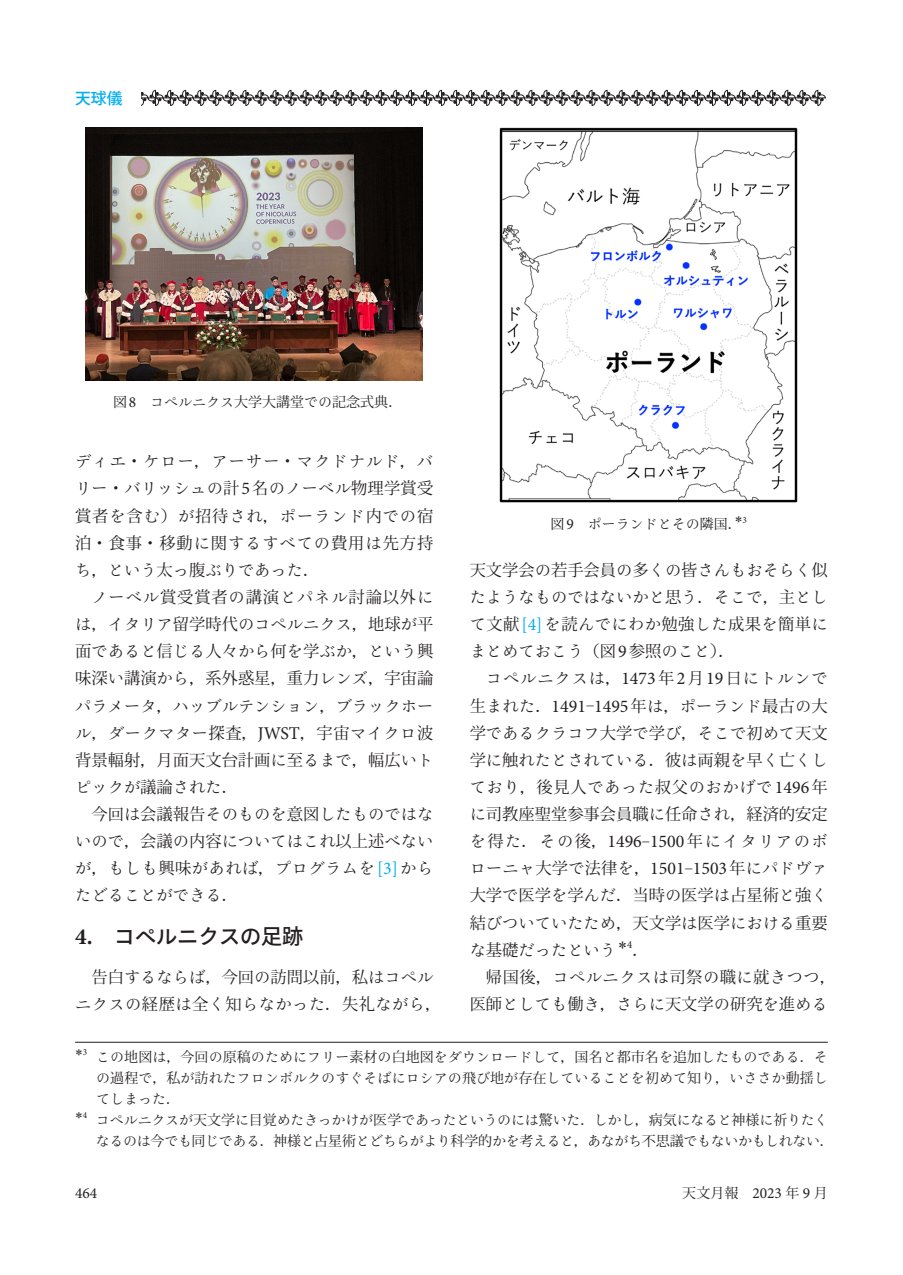
<style>
.page{position:relative;width:903px;height:1275px;background:#fff}
.page>*{position:absolute;margin:0;border:0;box-sizing:border-box;transform-origin:0 0}
.t1{font:500 21px "Ryo Gothic Plus N";color:#231f20}
.t2{font:16.28px/27.1px "Ryo Text Plus N";color:#231f20;text-align:justify}
.t3{font:16.28px "Koz Min Pr 6 N";color:#231f20}
.t4{font:16.28px/27.1px "Ryo Text Plus N";letter-spacing:.03em;color:#231f20}
.t5{font:16.28px/27.1px "Ryo Text Plus N";letter-spacing:.05em;color:#231f20}
.t6{font:16.28px "Ryo Text Plus N";letter-spacing:.025em;color:#231f20}
.t7{font:16.28px "Ryo Text Plus N";letter-spacing:.055em;color:#231f20}
.t8{font:500 15.75px "Koz Go Pr 6 N";color:#00aeef}
.t9{font:15.4px "Times New Roman";color:#231f20}
.t10{font:15.4px "Minion Pro";color:#231f20}
.t11{font:14px/21px "Ryo Text Plus N";letter-spacing:-.01em;color:#231f20;text-align:justify}
.t12{font:14px "Koz Min Pr 6 N";color:#231f20}
.s1{font-family:"Minion Pro";font-size:15.4px}
.s2{font-family:"Ryo Text Plus N"}
.s3{font-family:"Koz Min Pr 6 N"}
.s4{font-family:"Minion Pro";font-size:17.85px}
.s5{font-family:"Minion Pro";font-size:17.85px;color:#00aeef}
.s6{font-family:"Minion Pro";font-weight:700;font-size:23.1px}
.s7{font-family:"Koz Go Pr 6 N"}
.s8{font-family:"Times New Roman";font-size:15.4px}
.s9{font-family:"Times New Roman";font-size:17.85px}
</style>
<div class="page">
<img style="left:500px;top:127px;width:297px;height:376px">
<img style="left:86px;top:127px;width:337px;height:254px">
<hr style="left:75px;top:1042px;width:753px;height:1px;background:#231f20">
<svg style="left:141px;top:90px;width:685px;height:16px"></svg>
<p class="t8" style="left:75px;top:89px;width:65px">天球儀　</p>
<p class="t12" style="left:113px;top:394px;width:291px">図<span class="s1">8</span> <span class="s2">コペルニクス</span>大学大講堂<span class="s2">での</span>記念式典．</p>
<p class="t2" style="left:75px;top:448px;width:360px">ディエ<span class="s3">・</span>ケロー<span class="s3">，</span>アーサー<span class="s3">・</span>マクドナルド<span class="s3">，</span>バリー<span class="s3">・</span>バリッシュの<span class="s3">計</span><span class="s4">5</span><span class="s3">名</span>のノーベル<span class="s3">物理学賞受賞者</span>を<span class="s3">含</span>む<span class="s3">）</span>が<span class="s3">招待</span>され<span class="s3">，</span>ポーランド<span class="s3">内</span>での<span class="s3">宿</span></p>
<p class="t3" style="left:75px;top:534px;width:360px">泊・食事・移動<span class="s2">に</span>関<span class="s2">するすべての</span>費用<span class="s2">は</span>先方持</p>
<p class="t2" style="left:75px;top:556px;width:246px">ち<span class="s3">，</span>という<span class="s3">太</span>っ<span class="s3">腹</span>ぶりであった<span class="s3">．</span></p>
<p class="t7" style="left:91px;top:587px;width:343px">ノーベル<span class="s3">賞受賞者</span>の<span class="s3">講演</span>とパネル<span class="s3">討論以外</span>に</p>
<p class="t2" style="left:75px;top:611px;width:360px">は<span class="s3">，</span>イタリア<span class="s3">留学時代</span>のコペルニクス<span class="s3">，地球</span>が<span class="s3">平</span></p>
<p class="t2" style="left:75px;top:638px;width:360px"><span class="s3">面</span>であると<span class="s3">信</span>じる<span class="s3">人々</span>から<span class="s3">何</span>を<span class="s3">学</span>ぶか<span class="s3">，</span>という<span class="s3">興</span></p>
<p class="t3" style="left:75px;top:669px;width:360px">味深<span class="s2">い</span>講演<span class="s2">から</span>，系外惑星，重力<span class="s2">レンズ</span>，宇宙論</p>
<p class="t2" style="left:75px;top:692px;width:360px">パラメータ<span class="s3">，</span>ハッブルテンション<span class="s3">，</span>ブラックホール<span class="s3">，</span>ダークマター<span class="s3">探査，</span><span class="s4">JWST</span><span class="s3">，宇宙</span>マイクロ<span class="s3">波</span></p>
<p class="t3" style="left:75px;top:751px;width:360px">背景輻射，月面天文台計画<span class="s2">に</span>至<span class="s2">るまで</span>，幅広<span class="s2">いト</span></p>
<p class="t2" style="left:75px;top:773px;width:164px">ピックが<span class="s3">議論</span>された<span class="s3">．</span></p>
<p class="t2" style="left:91px;top:801px;width:343px"><span class="s3">今回</span>は<span class="s3">会議報告</span>そのものを<span class="s3">意図</span>したものではな</p>
<p class="t2" style="left:75px;top:828px;width:360px">いので<span class="s3">，会議</span>の<span class="s3">内容</span>についてはこれ<span class="s3">以上述</span>べない</p>
<p class="t4" style="left:75px;top:855px;width:360px">が<span class="s3">，</span>もしも<span class="s3">興味</span>があれば<span class="s3">，</span>プログラムを<span class="s5">[3]</span>から</p>
<p class="t2" style="left:75px;top:882px;width:164px">たどることができる<span class="s3">．</span></p>
<p class="t1" style="left:75px;top:923px;width:230px"><span class="s6">4.</span> コペルニクスの<span class="s7">足跡</span></p>
<p class="t3" style="left:91px;top:968px;width:343px">告白<span class="s2">するならば</span>，今回<span class="s2">の</span>訪問以前，私<span class="s2">はコペル</span></p>
<p class="t6" style="left:75px;top:994px;width:368px">ニクスの<span class="s3">経歴</span>は<span class="s3">全</span>く<span class="s3">知</span>らなかった<span class="s3">．失礼</span>ながら<span class="s3">，</span></p>
<p class="t11" style="left:551px;top:513px;width:198px"><span class="s3">図</span><span class="s1">9</span> ポーランドとその<span class="s3">隣国．</span><span class="s8">*</span><sup>3</sup></p>
<p class="t3" style="left:470px;top:561px;width:360px">天文学会<span class="s2">の</span>若手会員<span class="s2">の</span>多<span class="s2">くの</span>皆<span class="s2">さんもおそらく</span>似</p>
<p class="t2" style="left:470px;top:584px;width:360px">たようなものではないかと<span class="s3">思</span>う<span class="s3">．</span>そこで<span class="s3">，主</span>として<span class="s3">文献</span><span class="s5">[4]</span>を<span class="s3">読</span>んでにわか<span class="s3">勉強</span>した<span class="s3">成果</span>を<span class="s3">簡単</span>にまとめておこう<span class="s3">（図</span><span class="s4">9</span><span class="s3">参照</span>のこと<span class="s3">）．</span></p>
<p class="t2" style="left:470px;top:665px;width:360px;text-indent:16px">コペルニクスは<span class="s3">，</span><span class="s4">1473</span><span class="s3">年</span><span class="s4">2</span><span class="s3">月</span><span class="s4">19</span><span class="s3">日</span>にトルンで<span class="s3">生</span>まれた<span class="s3">．</span><span class="s4">1491</span><span class="s3">‒</span><span class="s4">1495</span><span class="s3">年</span>は<span class="s3">，</span>ポーランド<span class="s3">最古</span>の<span class="s3">大学</span>であるクラコフ<span class="s3">大学</span>で<span class="s3">学</span>び<span class="s3">，</span>そこで<span class="s3">初</span>めて<span class="s3">天文学</span>に<span class="s3">触</span>れたとされている<span class="s3">．彼</span>は<span class="s3">両親</span>を<span class="s3">早</span>く<span class="s3">亡</span>くしており<span class="s3">，後見人</span>であった<span class="s3">叔父</span>のおかげで<span class="s4">1496</span><span class="s3">年</span></p>
<p class="t3" style="left:470px;top:805px;width:360px"><span class="s2">に</span>司教座聖堂参事会員職<span class="s2">に</span>任命<span class="s2">され</span>，経済的安定</p>
<p class="t5" style="left:470px;top:828px;width:360px">を<span class="s3">得</span>た<span class="s3">．</span>その<span class="s3">後，</span><span class="s4">1496</span><span class="s3">‒</span><span class="s4">1500</span><span class="s3">年</span>にイタリアのボローニャ<span class="s3">大学</span>で<span class="s3">法律</span>を<span class="s3">，</span><span class="s4">1501</span><span class="s3">‒</span><span class="s4">1503</span><span class="s3">年</span>にパドヴァ</p>
<p class="t3" style="left:470px;top:886px;width:360px">大学<span class="s2">で</span>医学<span class="s2">を</span>学<span class="s2">んだ</span>．当時<span class="s2">の</span>医学<span class="s2">は</span>占星術<span class="s2">と</span>強<span class="s2">く</span></p>
<p class="t2" style="left:470px;top:909px;width:360px"><span class="s3">結</span>びついていたため<span class="s3">，天文学</span>は<span class="s3">医学</span>における<span class="s3">重要</span>な<span class="s3">基礎</span>だったという<span class="s9">*</span><sup>4</sup><span class="s3">．</span></p>
<p class="t4" style="left:470px;top:963px;width:368px;text-indent:16px"><span class="s3">帰国後，</span>コペルニクスは<span class="s3">司祭</span>の<span class="s3">職</span>に<span class="s3">就</span>きつつ<span class="s3">，医師</span>としても<span class="s3">働</span>き<span class="s3">，</span>さらに<span class="s3">天文学</span>の<span class="s3">研究</span>を<span class="s3">進</span>める</p>
<p class="t9" style="left:75px;top:1044px;width:14px">*<sup>3</sup></p>
<p class="t11" style="left:96px;top:1046px;width:733px">この<span class="s3">地図</span>は<span class="s3">，今回</span>の<span class="s3">原稿</span>のためにフリー<span class="s3">素材</span>の<span class="s3">白地図</span>をダウンロードして<span class="s3">，国名</span>と<span class="s3">都市名</span>を<span class="s3">追加</span>したものである<span class="s3">．</span>その<span class="s3">過程</span>で<span class="s3">，私</span>が<span class="s3">訪</span>れたフロンボルクのすぐそばにロシアの<span class="s3">飛</span>び<span class="s3">地</span>が<span class="s3">存在</span>していることを<span class="s3">初</span>めて<span class="s3">知</span>り<span class="s3">，</span>いささか<span class="s3">動揺</span>してしまった<span class="s3">．</span></p>
<p class="t9" style="left:75px;top:1107px;width:14px">*<sup>4</sup></p>
<p class="t11" style="left:96px;top:1109px;width:739px">コペルニクスが<span class="s3">天文学</span>に<span class="s3">目覚</span>めたきっかけが<span class="s3">医学</span>であったというのには<span class="s3">驚</span>いた<span class="s3">．</span>しかし<span class="s3">，病気</span>になると<span class="s3">神様</span>に<span class="s3">祈</span>りたくなるのは<span class="s3">今</span>でも<span class="s3">同</span>じである<span class="s3">．神様</span>と<span class="s3">占星術</span>とどちらがより<span class="s3">科学的</span>かを<span class="s3">考</span>えると<span class="s3">，</span>あながち<span class="s3">不思議</span>でもないかもしれない<span class="s3">．</span></p>
<p class="t10" style="left:75px;top:1182px;width:24px">464</p>
<p class="t12" style="left:682px;top:1185px;width:147px">天文月報　<span class="s1">2023</span> 年 <span class="s1">9</span> 月</p>
</div>
